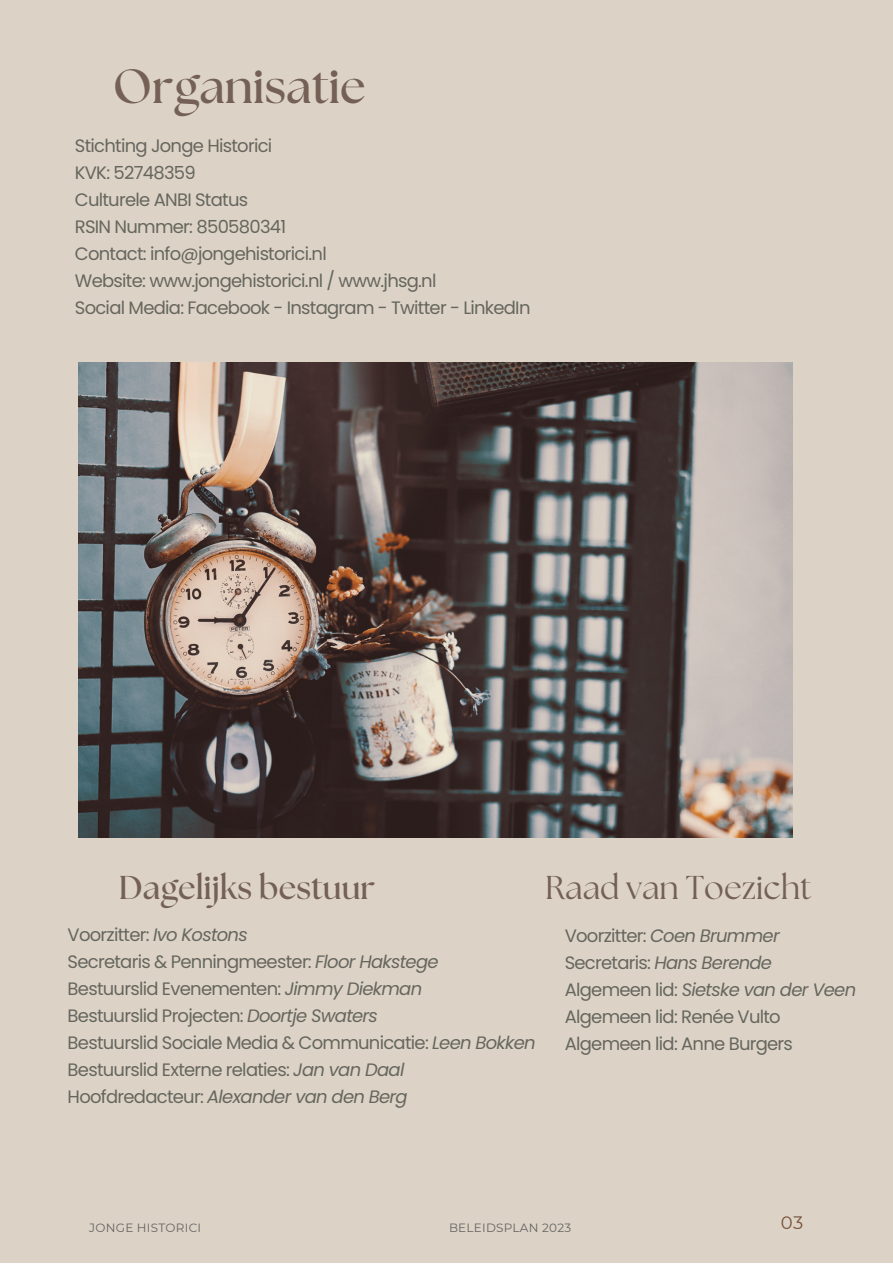
<style>
.page{position:relative;width:893px;height:1264px;background:#fff}
.page>*{position:absolute;margin:0;border:0;box-sizing:border-box;transform-origin:0 0}
.t1{font:700 48px "The Seasons";color:#746055}
.t2{font:700 33px "The Seasons";color:#746055}
.t3{font:33px "The Seasons";color:#746055}
.t4{font:18px "Poppins";letter-spacing:-.04em;color:#66665f}
.t5{font:italic 18px "Poppins";letter-spacing:-.04em;color:#66665f}
.t6{font:18px "Montserrat";color:#765239}
.t7{font:12px "Montserrat";letter-spacing:.02em;color:#646464}
.s1{font-style:italic}
.s2{font-style:normal}
</style>
<div class="page">
<div style="left:0;top:0;width:892px;height:1262px;background:#dcd3c6"></div>
<img style="left:78px;top:362px;width:714px;height:475px">
<p class="t1" style="left:113px;top:64px;width:254px">Organisatie</p>
<p class="t4" style="left:75px;top:133px;width:199px">Stichting Jonge Historici</p>
<p class="t4" style="left:75px;top:160px;width:122px">KVK: 52748359</p>
<p class="t4" style="left:75px;top:187px;width:175px">Culturele ANBI Status</p>
<p class="t4" style="left:75px;top:214px;width:213px">RSIN Nummer: 850580341</p>
<p class="t4" style="left:75px;top:241px;width:253px">Contact: info@jongehistorici.nl</p>
<p class="t4" style="left:75px;top:268px;width:363px">Website: www.jongehistorici.nl / www.jhsg.nl</p>
<p class="t4" style="left:75px;top:295px;width:457px">Social Media: Facebook - Instagram - Twitter - LinkedIn</p>
<p class="t2" style="left:119px;top:872px;width:258px">Dagelijks bestuur</p>
<p class="t4" style="left:68px;top:922px;width:182px">Voorzitter: <span class="s1">Ivo Kostons</span></p>
<p class="t4" style="left:68px;top:949px;width:372px">Secretaris &amp; Penningmeester: <span class="s1">Floor Hakstege</span></p>
<p class="t4" style="left:68px;top:976px;width:356px">Bestuurslid Evenementen: <span class="s1">Jimmy Diekman</span></p>
<p class="t4" style="left:68px;top:1003px;width:312px">Bestuurslid Projecten: <span class="s1">Doortje Swaters</span></p>
<p class="t4" style="left:68px;top:1030px;width:469px">Bestuurslid Sociale Media &amp; Communicatie: <span class="s1">Leen Bokken</span></p>
<p class="t4" style="left:68px;top:1057px;width:338px">Bestuurslid Externe relaties: <span class="s1">Jan van Daal</span></p>
<p class="t5" style="left:68px;top:1084px;width:341px"><span class="s2">Hoofdredacteur:</span> Alexander van den Berg</p>
<p class="t3" style="left:545px;top:872px;width:268px">Raad van Toezicht</p>
<p class="t4" style="left:564px;top:923px;width:216px">Voorzitter: <span class="s1">Coen Brummer</span></p>
<p class="t4" style="left:564px;top:950px;width:209px">Secretaris: <span class="s1">Hans Berende</span></p>
<p class="t5" style="left:564px;top:977px;width:293px"><span class="s2">Algemeen lid:</span> Sietske van der Veen</p>
<p class="t4" style="left:564px;top:1004px;width:217px">Algemeen lid: Renée Vulto</p>
<p class="t4" style="left:564px;top:1031px;width:230px">Algemeen lid: Anne Burgers</p>
<p class="t7" style="left:89px;top:1220px;width:113px">JONGE HISTORICI</p>
<p class="t7" style="left:449px;top:1220px;width:124px">BELEIDSPLAN 2023</p>
<p class="t6" style="left:780px;top:1211px;width:24px">03</p>
</div>
